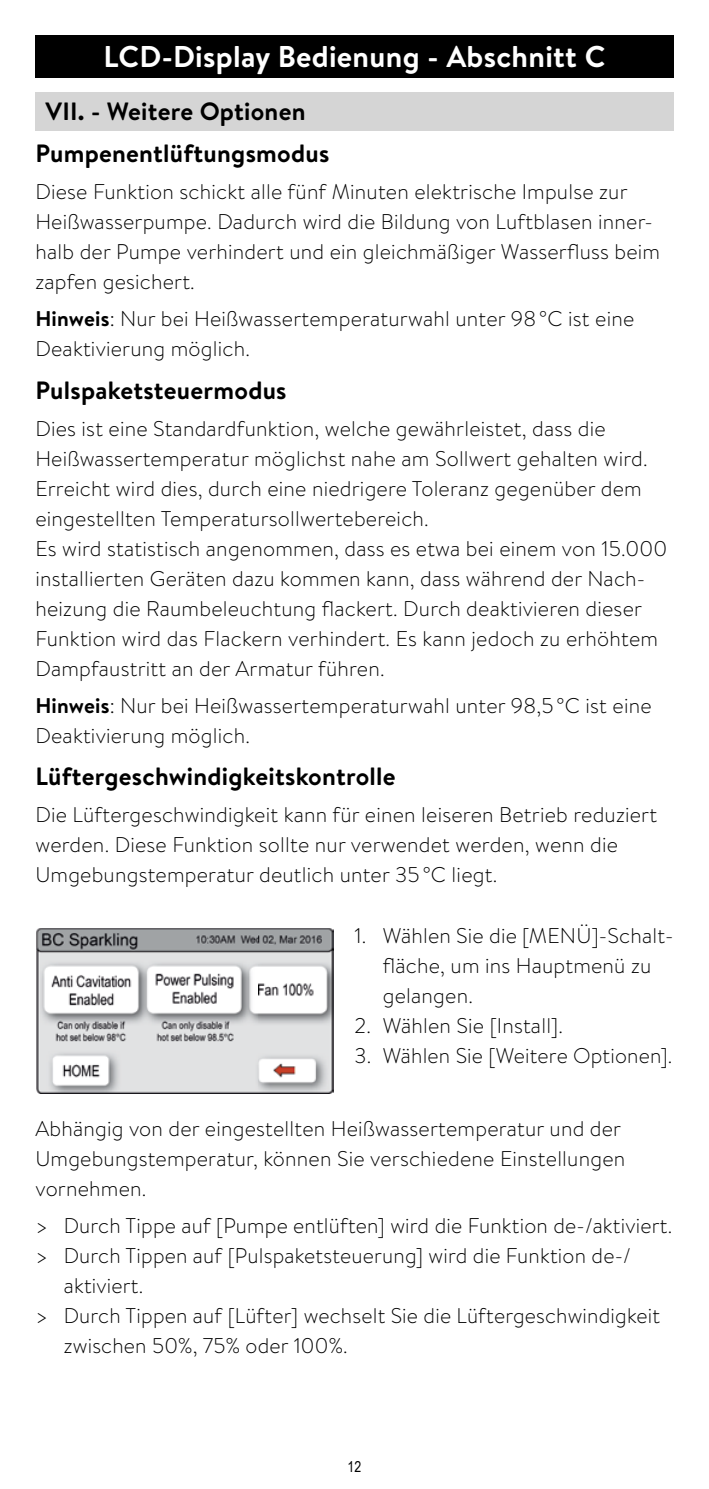
<style>
.page{position:relative;width:709px;height:1489px;background:#fff}
.page>*{position:absolute;margin:0;border:0;box-sizing:border-box;transform-origin:0 0}
.t1{font:700 30px "Brandon Text";letter-spacing:.01em;color:#fff}
.t2{font:700 25px "Brandon Text";letter-spacing:.01em;color:#000}
.t3{font:300 21.25px/30px "Brandon Text";letter-spacing:.01em;color:#000}
.t4{font:15px "Arial Narrow";color:#000}
.s1{font-weight:700}
</style>
<div class="page">
<div style="left:35px;top:92px;width:638px;height:38px;background:#d5d5d5"></div>
<div style="left:35px;top:35px;width:638px;height:43px;background:#000"></div>
<img style="left:36px;top:928px;width:297px;height:164px">
<h1 class="t1" style="left:104px;top:36px;width:503px">LCD-Display Bedienung - Abschnitt C</h1>
<p class="t2" style="left:45px;top:94px;width:262px">VII. - Weitere Optionen</p>
<p class="t2" style="left:35px;top:136px;width:295px">Pumpenentlüftungsmodus</p>
<p class="t3" style="left:35px;top:176px;width:626px">Diese Funktion schickt alle fünf Minuten elektrische Impulse zur Heißwasserpumpe. Dadurch wird die Bildung von Luftblasen inner&shy;halb der Pumpe verhindert und ein gleichmäßiger Wasserfluss beim zapfen gesichert.</p>
<p class="t3" style="left:35px;top:303px;width:600px"><span class="s1">Hinweis</span>: Nur bei Heißwassertemperaturwahl unter 98 °C ist eine<br>Deaktivierung möglich.</p>
<p class="t2" style="left:35px;top:372px;width:253px">Pulspaketsteuermodus</p>
<p class="t3" style="left:35px;top:412px;width:633px">Dies ist eine Standardfunktion, welche gewährleistet, dass die Heißwassertemperatur möglichst nahe am Sollwert gehalten wird.<br>Erreicht wird dies, durch eine niedrigere Toleranz gegenüber dem eingestellten Temperatursollwertebereich.<br>Es wird statistisch angenommen, dass es etwa bei einem von 15.000 installierten Geräten dazu kommen kann, dass während der Nach&shy;heizung die Raumbeleuchtung flackert. Durch deaktivieren dieser Funktion wird das Flackern verhindert. Es kann jedoch zu erhöhtem Dampfaustritt an der Armatur führen.</p>
<p class="t3" style="left:35px;top:689px;width:617px"><span class="s1">Hinweis</span>: Nur bei Heißwassertemperaturwahl unter 98,5 °C ist eine<br>Deaktivierung möglich.</p>
<p class="t2" style="left:35px;top:759px;width:362px">Lüftergeschwindigkeitskontrolle</p>
<p class="t3" style="left:35px;top:799px;width:623px">Die Lüftergeschwindigkeit kann für einen leiseren Betrieb reduziert werden. Diese Funktion sollte nur verwendet werden, wenn die<br>Umgebungs temperatur deutlich unter 35 °C liegt.</p>
<p class="t3" style="left:383px;top:919px;width:292px;text-indent:-28px">1. Wählen Sie die [MENÜ]-Schalt&shy;fläche, um ins Hauptmenü zu gelangen.</p>
<p class="t3" style="left:354px;top:1009px;width:210px">2. Wählen Sie [Install].</p>
<p class="t3" style="left:354px;top:1039px;width:319px">3. Wählen Sie [Weitere Optionen].</p>
<p class="t3" style="left:35px;top:1112px;width:591px">Abhängig von der eingestellten Heißwassertemperatur und der<br>Umgebungstemperatur, können Sie verschiedene Einstellungen vornehmen.</p>
<p class="t3" style="left:35px;top:1209px;width:638px">&gt; Durch Tippe auf [Pumpe entlüften] wird die Funktion de-/aktiviert.</p>
<p class="t3" style="left:35px;top:1239px;width:597px">&gt; Durch Tippen auf [Pulspaketsteuerung] wird die Funktion de-/</p>
<p class="t3" style="left:64px;top:1269px;width:81px">aktiviert.</p>
<p class="t3" style="left:35px;top:1299px;width:626px">&gt; Durch Tippen auf [Lüfter] wechselt Sie die Lüftergeschwindigkeit</p>
<p class="t3" style="left:64px;top:1329px;width:285px">zwischen 50%, 75% oder 100%.</p>
<p class="t4" style="left:347px;top:1454px;width:15px">12</p>
</div>
